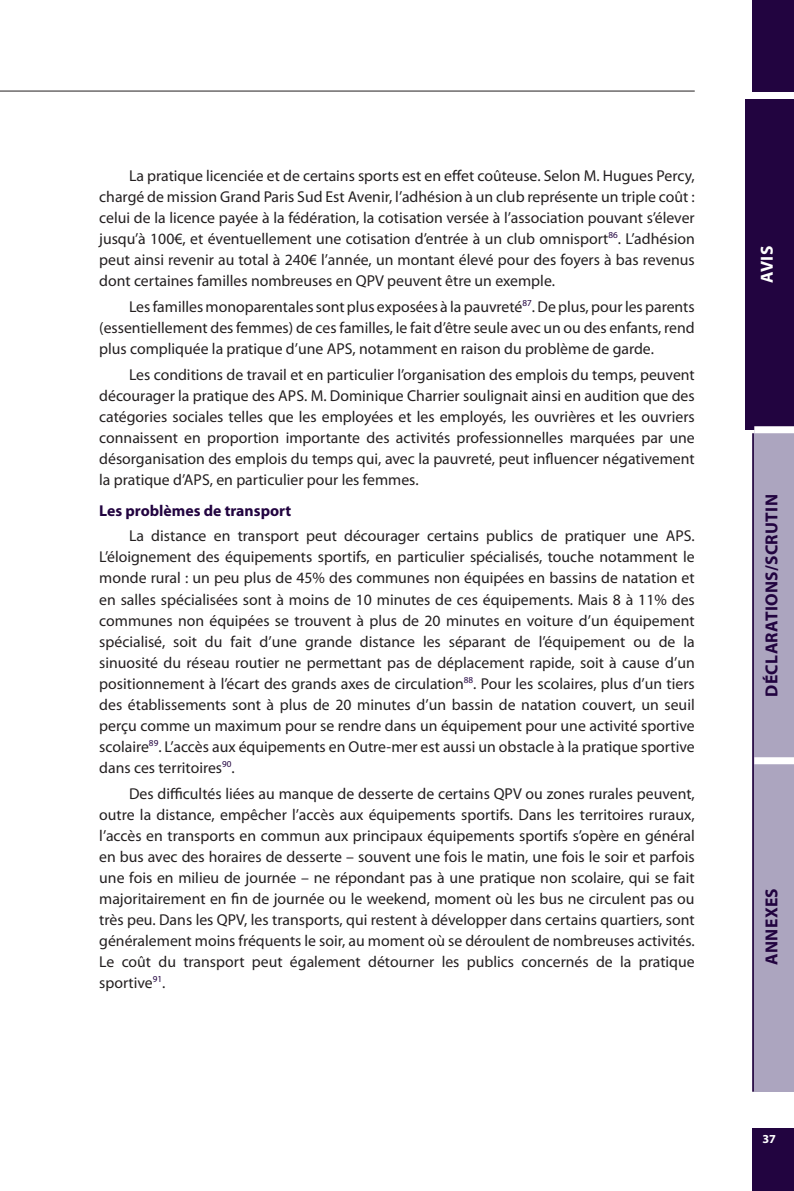
<style>
.page{position:relative;width:794px;height:1191px;background:#fff}
.page>*{position:absolute;margin:0;border:0;box-sizing:border-box;transform-origin:0 0}
.t1{font:700 17.5px "Myriad Pro";letter-spacing:.02em;color:#220440}
.t2{font:700 17.5px "Myriad Pro";color:#fff}
.Alinéa{font:15.75px/21px "Myriad Pro";color:#231f20;text-align:justify}
.Titre_7_Sous_parag{font:700 15.75px "Myriad Pro";color:#220440}
.t3{font:700 12.25px "Myriad Pro";color:#fff}
</style>
<div class="page">
<div style="left:752px;top:1129px;width:42px;height:62px;background:#220440"></div>
<div style="left:752px;top:0;width:42px;height:91px;background:#220440"></div>
<div style="left:754px;top:430px;width:40px;height:330px;background:#aca5bf"></div>
<div style="left:754px;top:761px;width:40px;height:330px;background:#aca5bf"></div>
<hr style="left:752px;top:433px;width:2px;height:658px;background:#220440">
<div style="left:745px;top:99px;width:49px;height:331px;background:#220440"></div>
<div style="left:754px;top:426px;width:40px;height:7px;background:#fff"></div>
<div style="left:754px;top:757px;width:40px;height:7px;background:#fff"></div>
<hr style="left:0;top:91px;width:694px;height:1px;background:#231f20">
<p class="Alinéa" style="left:99px;top:164px;width:597px;text-indent:30px">La pratique licenciée et de certains sports est en effet coûteuse. Selon M. Hugues Percy, chargé de mission Grand Paris Sud Est Avenir, l’adhésion à un club représente un triple coût : celui de la licence payée à la fédération, la cotisation versée à l’association pouvant s’élever jusqu’à 100€, et éventuellement une cotisation d’entrée à un club omnisport<sup>86</sup>. L’adhésion peut ainsi revenir au total à 240€ l’année, un montant élevé pour des foyers à bas revenus dont certaines familles nombreuses en QPV peuvent être un exemple.</p>
<p class="Alinéa" style="left:99px;top:295px;width:597px;text-indent:30px">Les familles monoparentales sont plus exposées à la pauvreté<sup>87</sup>. De plus, pour les parents (essentiellement des femmes) de ces familles, le fait d’être seule avec un ou des enfants, rend plus compliquée la pratique d’une APS, notamment en raison du problème de garde.</p>
<p class="Alinéa" style="left:99px;top:363px;width:597px;text-indent:30px">Les conditions de travail et en particulier l’organisation des emplois du temps, peuvent décourager la pratique des APS. M. Dominique Charrier soulignait ainsi en audition que des catégories sociales telles que les employées et les employés, les ouvrières et les ouvriers connaissent en proportion importante des activités professionnelles marquées par une désorganisation des emplois du temps qui, avec la pauvreté, peut influencer négativement la pratique d’APS, en particulier pour les femmes.</p>
<p class="Titre_7_Sous_parag" style="left:99px;top:500px;width:194px">Les problèmes de transport</p>
<p class="Alinéa" style="left:99px;top:525px;width:597px;text-indent:30px">La distance en transport peut décourager certains publics de pratiquer une APS.<br>L’éloignement des équipements sportifs, en particulier spécialisés, touche notamment le monde rural : un peu plus de 45% des communes non équipées en bassins de natation et en salles spécialisées sont à moins de 10 minutes de ces équipements. Mais 8 à 11% des communes non équipées se trouvent à plus de 20 minutes en voiture d’un équipement spécialisé, soit du fait d’une grande distance les séparant de l’équipement ou de la sinuosité du réseau routier ne permettant pas de déplacement rapide, soit à cause d’un positionnement à l’écart des grands axes de circulation<sup>88</sup>. Pour les scolaires, plus d’un tiers des établissements sont à plus de 20 minutes d’un bassin de natation couvert, un seuil perçu comme un maximum pour se rendre dans un équipement pour une activité sportive scolaire<sup>89</sup>. L’accès aux équipements en Outre-mer est aussi un obstacle à la pratique sportive dans ces territoires<sup>90</sup>.</p>
<p class="Alinéa" style="left:99px;top:782px;width:597px;text-indent:30px">Des difficultés liées au manque de desserte de certains QPV ou zones rurales peuvent, outre la distance, empêcher l’accès aux équipements sportifs. Dans les territoires ruraux, l’accès en transports en commun aux principaux équipements sportifs s’opère en général en bus avec des horaires de desserte – souvent une fois le matin, une fois le soir et parfois une fois en milieu de journée – ne répondant pas à une pratique non scolaire, qui se fait majoritairement en fin de journée ou le weekend, moment où les bus ne circulent pas ou très peu. Dans les QPV, les transports, qui restent à développer dans certains quartiers, sont généralement moins fréquents le soir, au moment où se déroulent de nombreuses activités.<br>Le coût du transport peut également détourner les publics concernés de la pratique sportive<sup>91</sup>.</p>
<p class="t2" style="left:755px;top:283px;width:39px;rotate:-90deg">AVIS</p>
<p class="t1" style="left:760px;top:697px;width:204px;rotate:-90deg">DÉCLARATIONS/SCRUTIN</p>
<p class="t1" style="left:760px;top:964px;width:78px;rotate:-90deg">ANNEXES</p>
<p class="t3" style="left:762px;top:1131px;width:15px">37</p>
</div>
